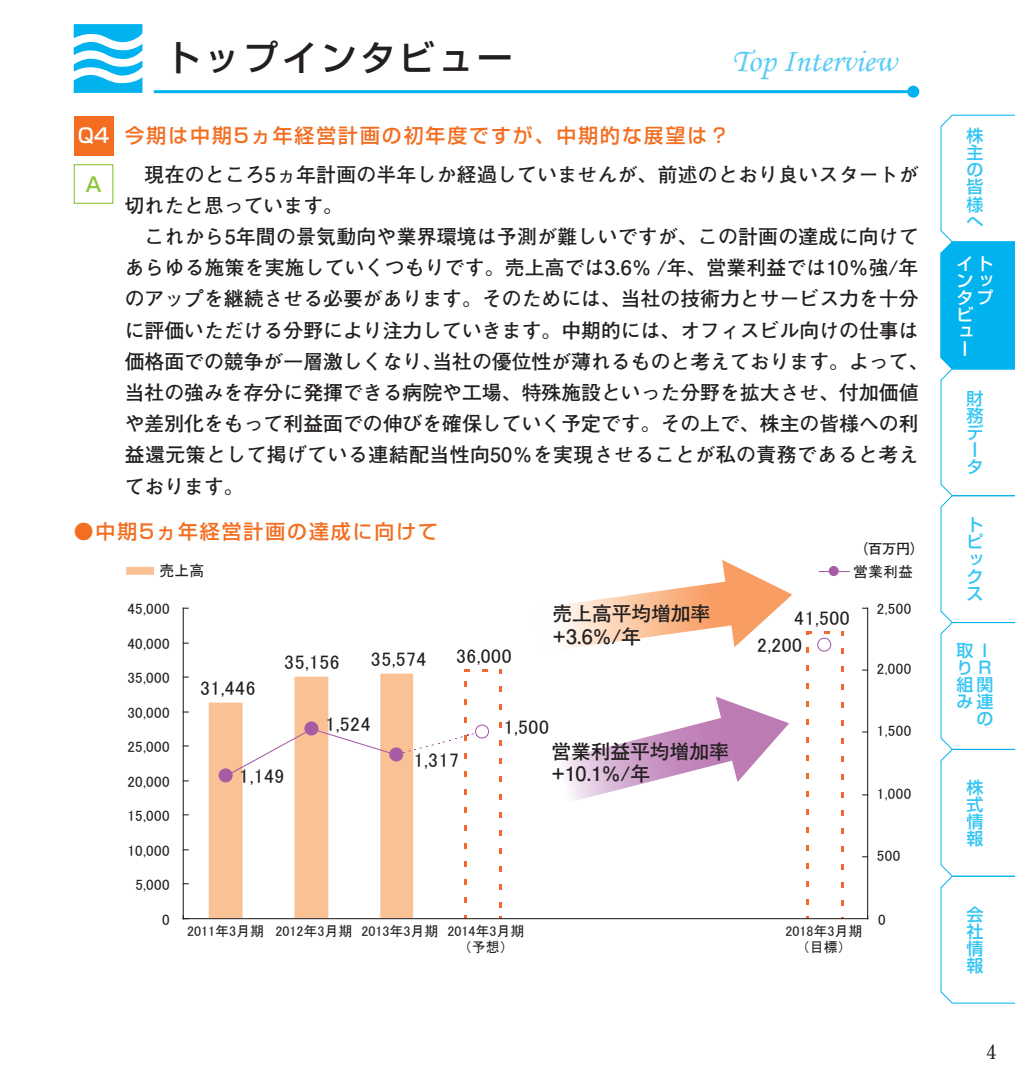
<style>
.page{position:relative;width:1015px;height:1078px;background:#fff}
.page>*{position:absolute;margin:0;border:0;box-sizing:border-box;transform-origin:0 0}
.t1{font:500 35.4px "Shin Go Pro";letter-spacing:.1em;color:#231f20}
.t2{font:32.6px "Monotype Corsiva";color:#5accf5}
.t3{font:700 19.8px/22.6px "Futo Go B101 Pro";color:#231f20}
.t4{font:500 19.8px "Shin Go Pro";letter-spacing:.1em;color:#f36e21}
.t5{font:700 19.8px "Futo Go B101 Pro";letter-spacing:.025em;color:#231f20}
.t6{font:500 19.8px "Shin Go Pro";color:#fff}
.t7{font:700 19.8px "Futo Min A101 Pro";color:#231f20}
.t8{font:500 19.8px "Shin Go Pro";color:#8bc63e}
.t9{font:19.6px "MS P Gothic";letter-spacing:.035em;color:#231f20}
.t10{font:500 17px/17px "Shin Go Pro";color:#33c5f3;text-align:justify}
.t11{font:500 17px/17px "Shin Go Pro";color:#fff}
.t12{font:15px "MS P Gothic";letter-spacing:.035em;color:#231f20}
.t13{font:700 14.2px "Futo Go B101 Pro";color:#231f20}
.t14{font:14px/16.8px "MS P Gothic";color:#231f20}
</style>
<div class="page">
<hr style="left:154px;top:90px;width:759px;height:3px;background:#00b3ef">
<div style="left:907px;top:86px;width:12px;height:12px;background:#00b3ef;border-radius:50%"></div>
<svg style="left:74px;top:24px;width:68px;height:69px"></svg>
<svg style="left:940px;top:114px;width:75px;height:889px"></svg>
<div style="left:74px;top:164px;width:39px;height:40px;border:1px solid #8bc63e"></div>
<div style="left:74px;top:116px;width:39px;height:40px;background:#f36e21"></div>
<div style="left:208px;top:702px;width:35px;height:216px;background:#fac195"></div>
<div style="left:208px;top:701px;width:36px;height:217px;border:1px solid #fff"></div>
<div style="left:294px;top:676px;width:35px;height:242px;background:#fac195"></div>
<div style="left:293px;top:675px;width:36px;height:243px;border:1px solid #fff"></div>
<div style="left:380px;top:673px;width:34px;height:245px;background:#fac195"></div>
<div style="left:379px;top:672px;width:35px;height:246px;border:1px solid #fff"></div>
<svg style="left:464px;top:669px;width:5px;height:3px"></svg>
<svg style="left:482px;top:669px;width:5px;height:3px"></svg>
<svg style="left:499px;top:686px;width:2px;height:6px"></svg>
<svg style="left:464px;top:681px;width:2px;height:6px"></svg>
<svg style="left:824px;top:631px;width:6px;height:3px"></svg>
<svg style="left:841px;top:631px;width:3px;height:5px"></svg>
<svg style="left:841px;top:648px;width:3px;height:6px"></svg>
<svg style="left:841px;top:666px;width:3px;height:6px"></svg>
<svg style="left:841px;top:684px;width:3px;height:6px"></svg>
<svg style="left:841px;top:702px;width:3px;height:5px"></svg>
<svg style="left:841px;top:720px;width:3px;height:5px"></svg>
<svg style="left:841px;top:738px;width:3px;height:5px"></svg>
<svg style="left:841px;top:756px;width:3px;height:5px"></svg>
<svg style="left:841px;top:774px;width:3px;height:5px"></svg>
<svg style="left:841px;top:792px;width:3px;height:5px"></svg>
<svg style="left:841px;top:810px;width:3px;height:5px"></svg>
<svg style="left:841px;top:828px;width:3px;height:5px"></svg>
<svg style="left:841px;top:846px;width:3px;height:5px"></svg>
<svg style="left:841px;top:864px;width:3px;height:5px"></svg>
<svg style="left:841px;top:882px;width:3px;height:5px"></svg>
<svg style="left:841px;top:900px;width:3px;height:5px"></svg>
<svg style="left:806px;top:899px;width:3px;height:5px"></svg>
<svg style="left:806px;top:881px;width:3px;height:5px"></svg>
<svg style="left:806px;top:863px;width:3px;height:5px"></svg>
<svg style="left:806px;top:845px;width:3px;height:5px"></svg>
<svg style="left:806px;top:827px;width:3px;height:5px"></svg>
<svg style="left:806px;top:809px;width:3px;height:5px"></svg>
<svg style="left:806px;top:791px;width:3px;height:5px"></svg>
<svg style="left:806px;top:773px;width:3px;height:5px"></svg>
<svg style="left:806px;top:755px;width:3px;height:5px"></svg>
<svg style="left:806px;top:737px;width:3px;height:5px"></svg>
<svg style="left:806px;top:719px;width:3px;height:5px"></svg>
<svg style="left:806px;top:701px;width:3px;height:5px"></svg>
<svg style="left:806px;top:683px;width:3px;height:6px"></svg>
<svg style="left:806px;top:665px;width:3px;height:6px"></svg>
<svg style="left:806px;top:647px;width:3px;height:6px"></svg>
<svg style="left:806px;top:631px;width:6px;height:4px"></svg>
<hr style="left:183px;top:608px;width:1px;height:310px;background:#231f20">
<hr style="left:183px;top:917px;width:684px;height:1px;background:#231f20">
<hr style="left:867px;top:608px;width:1px;height:310px;background:#231f20">
<svg style="left:232px;top:716px;width:247px;height:61px"></svg>
<div style="left:219px;top:768px;width:13px;height:13px;background:#a55ca5;border-radius:50%"></div>
<div style="left:219px;top:768px;width:14px;height:14px;border:1px solid #a55ca5;border-radius:50%"></div>
<div style="left:305px;top:721px;width:13px;height:13px;background:#a55ca5;border-radius:50%"></div>
<div style="left:304px;top:721px;width:14px;height:14px;border:1px solid #a55ca5;border-radius:50%"></div>
<div style="left:390px;top:747px;width:13px;height:13px;background:#a55ca5;border-radius:50%"></div>
<div style="left:389px;top:747px;width:14px;height:14px;border:1px solid #a55ca5;border-radius:50%"></div>
<div style="left:475px;top:724px;width:13px;height:13px;background:#fff;border-radius:50%"></div>
<div style="left:475px;top:724px;width:14px;height:14px;border:1px solid #a55ca5;border-radius:50%"></div>
<div style="left:817px;top:637px;width:14px;height:14px;border:1px solid #a55ca5;border-radius:50%"></div>
<div style="left:126px;top:566px;width:29px;height:9px;background:#fac195"></div>
<div style="left:125px;top:565px;width:30px;height:10px;border:1px solid #fff"></div>
<hr style="left:819px;top:571px;width:30px;height:1px;background:#a55ca5">
<div style="left:829px;top:566px;width:9px;height:9px;background:#a55ca5;border-radius:50%"></div>
<div style="left:829px;top:566px;width:10px;height:10px;border:1px solid #a55ca5;border-radius:50%"></div>
<svg style="left:560px;top:560px;width:232px;height:88px"></svg>
<svg style="left:562px;top:696px;width:227px;height:105px"></svg>
<p class="t1" style="left:165px;top:28px;width:349px">トップインタビュー</p>
<p class="t2" style="left:732px;top:41px;width:166px">Top Interview</p>
<p class="t6" style="left:78px;top:119px;width:33px">Q4</p>
<p class="t8" style="left:85px;top:168px;width:18px">A</p>
<p class="t4" style="left:125px;top:119px;width:606px">今期は中期5ヵ年経営計画の初年度ですが、中期的な展望は？</p>
<p class="t3" style="left:145px;top:160px;width:776px">現在のところ5ヵ年計画の半年しか経過していませんが、前述のとおり良いスタートが</p>
<p class="t3" style="left:125px;top:191px;width:220px">切れたと思っています。</p>
<p class="t3" style="left:145px;top:222px;width:776px">これから5年間の景気動向や業界環境は予測が難しいですが、この計画の達成に向けて</p>
<p class="t3" style="left:125px;top:254px;width:795px">あらゆる施策を実施していくつもりです。売上高では3.6％ /年、営業利益では10％強/年</p>
<p class="t3" style="left:125px;top:285px;width:795px">のアップを継続させる必要があります。そのためには、当社の技術力とサービス力を十分</p>
<p class="t3" style="left:125px;top:316px;width:795px">に評価いただける分野により注力していきます。中期的には、オフィスビル向けの仕事は</p>
<p class="t3" style="left:125px;top:347px;width:805px">価格面での競争が一層激しくなり、当社の優位性が薄れるものと考えております。よって、</p>
<p class="t3" style="left:125px;top:378px;width:795px">当社の強みを存分に発揮できる病院や工場、特殊施設といった分野を拡大させ、付加価値</p>
<p class="t3" style="left:125px;top:410px;width:795px">や差別化をもって利益面での伸びを確保していく予定です。その上で、株主の皆様への利</p>
<p class="t5" style="left:125px;top:439px;width:795px">益還元策として掲げている連結配当性向50％を実現させることが私の責務であると考え</p>
<p class="t3" style="left:125px;top:472px;width:121px">ております。</p>
<p class="t4" style="left:74px;top:515px;width:366px">●中期5ヵ年経営計画の達成に向けて</p>
<p class="t13" style="left:854px;top:537px;width:72px">（百万円）</p>
<p class="t12" style="left:160px;top:563px;width:46px">売上高</p>
<p class="t12" style="left:853px;top:563px;width:61px">営業利益</p>
<p class="t12" style="left:127px;top:601px;width:44px">45,000</p>
<p class="t12" style="left:127px;top:636px;width:44px">40,000</p>
<p class="t12" style="left:127px;top:670px;width:44px">35,000</p>
<p class="t12" style="left:127px;top:705px;width:44px">30,000</p>
<p class="t12" style="left:127px;top:739px;width:44px">25,000</p>
<p class="t12" style="left:127px;top:773px;width:44px">20,000</p>
<p class="t12" style="left:127px;top:807px;width:44px">15,000</p>
<p class="t12" style="left:127px;top:842px;width:44px">10,000</p>
<p class="t12" style="left:135px;top:876px;width:36px">5,000</p>
<p class="t12" style="left:162px;top:911px;width:9px">0</p>
<p class="t9" style="left:200px;top:678px;width:57px">31,446</p>
<p class="t9" style="left:284px;top:652px;width:57px">35,156</p>
<p class="t9" style="left:371px;top:649px;width:57px">35,574</p>
<p class="t9" style="left:456px;top:646px;width:57px">36,000</p>
<p class="t3" style="left:553px;top:599px;width:159px">売上高平均増加率+3.6%/年</p>
<p class="t9" style="left:325px;top:713px;width:47px">1,524</p>
<p class="t9" style="left:504px;top:717px;width:47px">1,500</p>
<p class="t9" style="left:239px;top:766px;width:47px">1,149</p>
<p class="t9" style="left:414px;top:750px;width:47px">1,317</p>
<p class="t3" style="left:551px;top:737px;width:179px">営業利益平均増加率+10.1%/年</p>
<p class="t9" style="left:794px;top:608px;width:57px">41,500</p>
<p class="t9" style="left:757px;top:635px;width:47px">2,200</p>
<p class="t12" style="left:877px;top:601px;width:36px">2,500</p>
<p class="t12" style="left:877px;top:661px;width:36px">2,000</p>
<p class="t12" style="left:877px;top:723px;width:36px">1,500</p>
<p class="t12" style="left:877px;top:785px;width:36px">1,000</p>
<p class="t12" style="left:877px;top:847px;width:25px">500</p>
<p class="t14" style="left:465px;top:921px;width:61px;text-indent:-278px">2011年3月期 2012年3月期 2013年3月期 2014年3月期（予想）</p>
<p class="t14" style="left:785px;top:921px;width:78px;text-align:center">2018年3月期（目標）</p>
<p class="t12" style="left:878px;top:911px;width:9px">0</p>
<p class="t10" style="left:966px;top:125px;width:18px">株主の皆様へ</p>
<p class="t11" style="left:956px;top:253px;width:38px">イトンッタプビュ<br>ー</p>
<p class="t10" style="left:966px;top:387px;width:18px;text-align:left">財務データ</p>
<p class="t10" style="left:966px;top:514px;width:18px">トピックス</p>
<p class="t10" style="left:956px;top:640px;width:18px">取り</p>
<p class="t10" style="left:982px;top:640px;width:7px">I</p>
<p class="t10" style="left:978px;top:657px;width:14px">R</p>
<p class="t10" style="left:956px;top:674px;width:37px">組関</p>
<p class="t10" style="left:956px;top:691px;width:38px">み連</p>
<p class="t10" style="left:976px;top:708px;width:18px">の</p>
<p class="t10" style="left:966px;top:776px;width:18px">株式情報</p>
<p class="t10" style="left:966px;top:903px;width:18px">会社情報</p>
<p class="t7" style="left:986px;top:1036px;width:12px">4</p>
</div>
